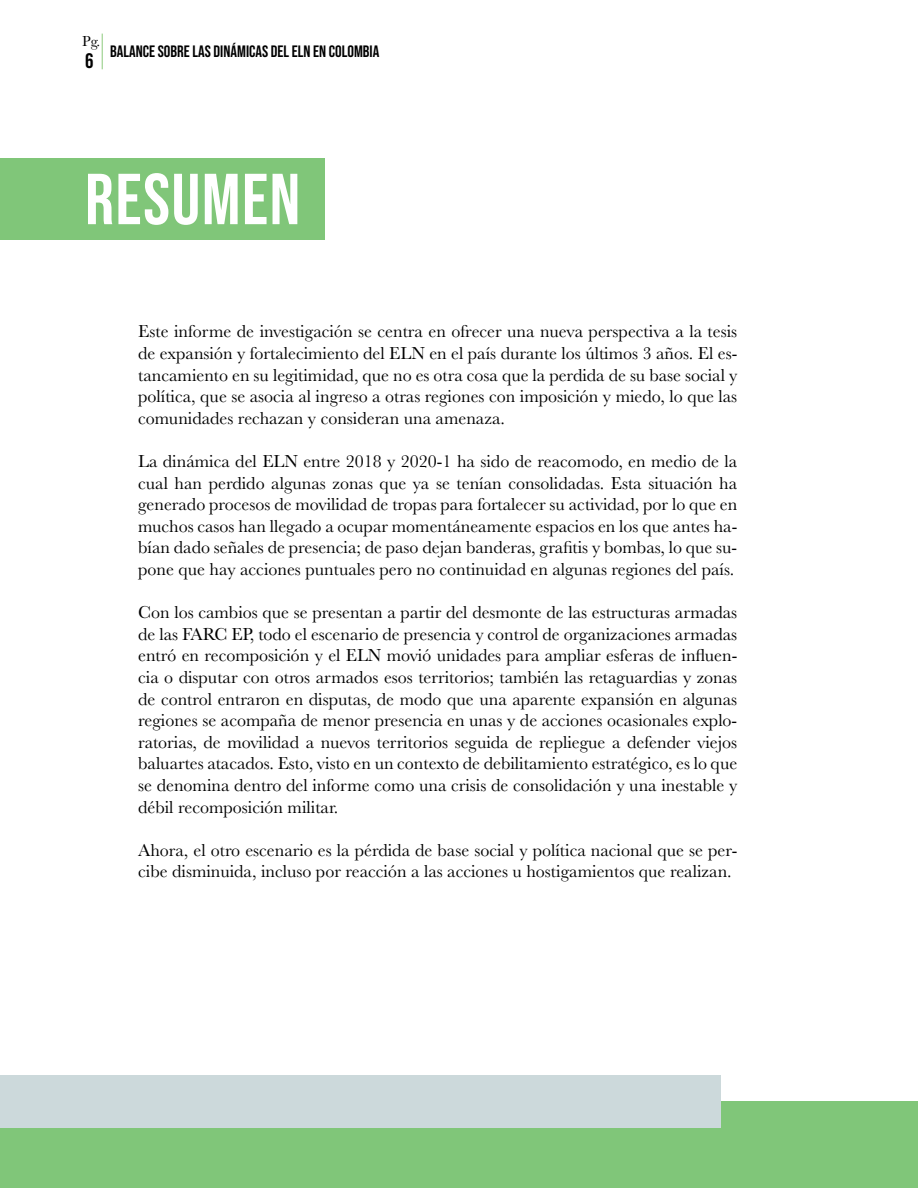
<style>
.page{position:relative;width:918px;height:1188px;background:#fff}
.page>*{position:absolute;margin:0;border:0;box-sizing:border-box;transform-origin:0 0}
.t1{font:72px "Bebas Neue";letter-spacing:.02em;color:#fff}
.t2{font:21px "Bebas Neue";color:#000001}
.t3{font:18px/21.6px "Baskerville";color:#000001;text-align:justify}
.t4{font:16.5px "Bebas Neue";color:#000001}
.t5{font:15px "Baskerville";color:#000001}
</style>
<div class="page">
<hr style="left:102px;top:34px;width:1px;height:35px;background:#8cca7d">
<div style="left:0;top:158px;width:325px;height:81px;background:#80c679"></div>
<div style="left:0;top:1101px;width:918px;height:87px;background:#80c679"></div>
<div style="left:0;top:1075px;width:720px;height:53px;background:#ccd9db"></div>
<p class="t5" style="left:82px;top:32px;width:20px">Pg.</p>
<p class="t2" style="left:85px;top:49px;width:10px">6</p>
<p class="t4" style="left:110px;top:42px;width:271px">BALANCE SOBRE LAS DINÁMICAS DEL ELN EN COLOMBIA</p>
<h1 class="t1" style="left:85px;top:159px;width:217px">RESUMEN</h1>
<p class="t3" style="left:138px;top:321px;width:601px">Este informe de investigación se centra en ofrecer una nueva perspectiva a la tesis de expansión y fortalecimiento del ELN en el país durante los últimos 3 años. El es&shy;tancamiento en su legitimidad, que no es otra cosa que la perdida de su base social y política, que se asocia al ingreso a otras regiones con imposición y miedo, lo que las comunidades rechazan y consideran una amenaza.</p>
<p class="t3" style="left:138px;top:451px;width:601px">La dinámica del ELN entre 2018 y 2020-1 ha sido de reacomodo, en medio de la cual han perdido algunas zonas que ya se tenían consolidadas. Esta situación ha generado procesos de movilidad de tropas para fortalecer su actividad, por lo que en muchos casos han llegado a ocupar momentáneamente espacios en los que antes ha&shy;bían dado señales de presencia; de paso dejan banderas, grafitis y bombas, lo que su&shy;pone que hay acciones puntuales pero no continuidad en algunas regiones del país.</p>
<p class="t3" style="left:138px;top:602px;width:601px">Con los cambios que se presentan a partir del desmonte de las estructuras armadas de las FARC EP, todo el escenario de presencia y control de organizaciones armadas entró en recomposición y el ELN movió unidades para ampliar esferas de influen&shy;cia o disputar con otros armados esos territorios; también las retaguardias y zonas de control entraron en disputas, de modo que una aparente expansión en algunas regiones se acompaña de menor presencia en unas y de acciones ocasionales explo&shy;ratorias, de movilidad a nuevos territorios seguida de repliegue a defender viejos baluartes atacados. Esto, visto en un contexto de debilitamiento estratégico, es lo que se denomina dentro del informe como una crisis de consolidación y una inestable y débil recomposición militar.</p>
<p class="t3" style="left:138px;top:839px;width:601px">Ahora, el otro escenario es la pérdida de base social y política nacional que se per&shy;cibe disminuida, incluso por reacción a las acciones u hostigamientos que realizan.</p>
</div>
